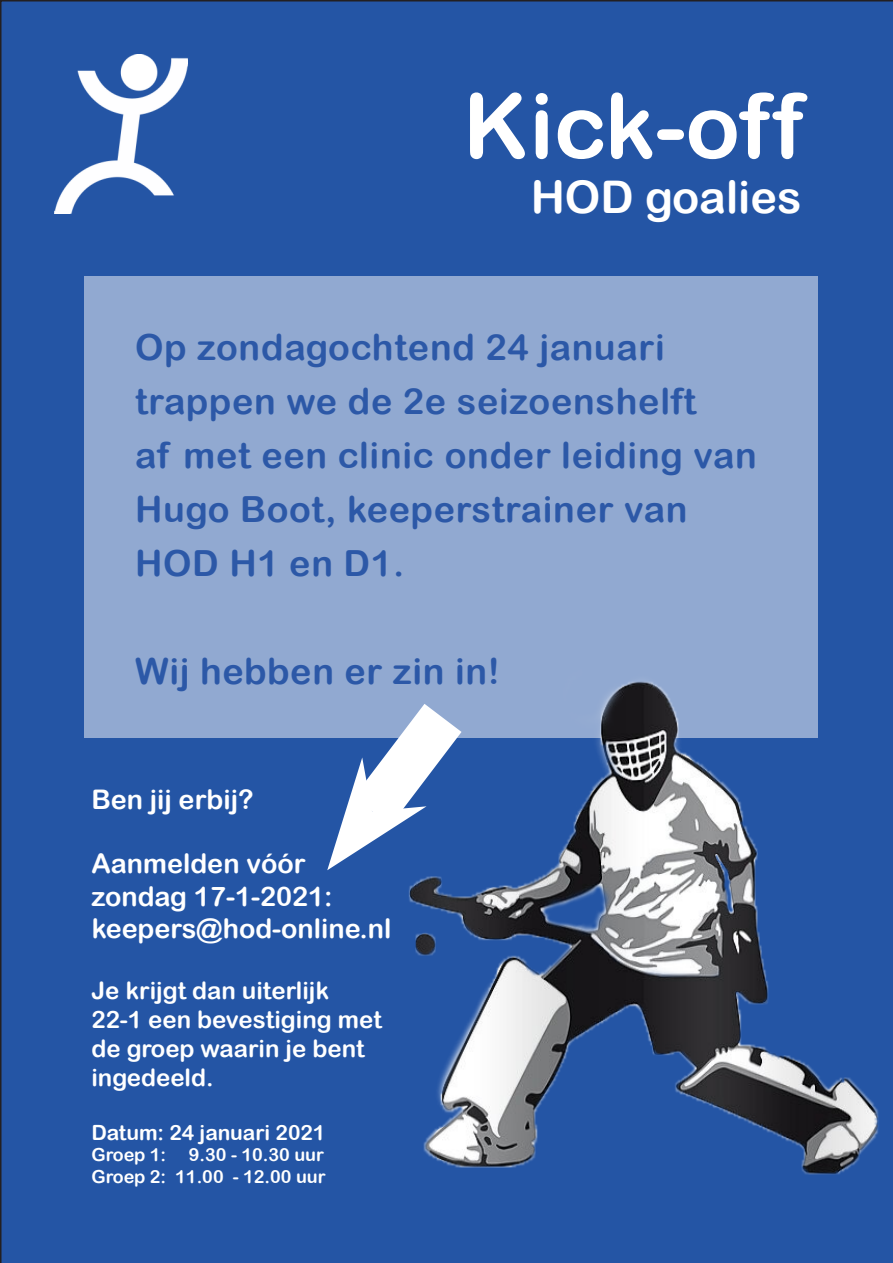
<style>
.page{position:relative;width:893px;height:1263px;background:#2455a5}
.page>*{position:absolute;margin:0;border:0;box-sizing:border-box;transform-origin:0 0}
.t1{font:90px "Arial Rounded MT Bold";color:#fff}
.t2{font:45px "Arial Rounded MT Bold";color:#fff}
.t3{font:36px/54px "Arial Rounded MT Bold";letter-spacing:.02em;color:#365dab}
.t4{font:27px/32.4px "Arial Rounded MT Bold";color:#fff}
.t5{font:24px/28.8px "Arial Rounded MT Bold";color:#fff}
.t6{font:21px "Arial Rounded MT Bold";color:#fff}
.t7{font:18px "Arial Rounded MT Bold";color:#fff}
</style>
<div class="page">
<div style="left:84px;top:276px;width:733px;height:462px;background:#91a9d1"></div>
<img style="left:334px;top:602px;width:559px;height:661px">
<svg style="left:307px;top:653px;width:201px;height:223px"></svg>
<p class="t1" style="left:463px;top:73px;width:342px">Kick-off</p>
<p class="t2" style="left:531px;top:171px;width:272px">HOD goalies</p>
<p class="t3" style="left:135px;top:320px;width:623px">Op zondagochtend 24 januari trappen we de 2e seizoenshelft<br>af met een clinic onder leiding van<br>Hugo Boot, keeperstrainer van<br>HOD H1 en D1.</p>
<p class="t3" style="left:135px;top:644px;width:366px">Wij hebben er zin in!</p>
<p class="t4" style="left:91px;top:782px;width:164px">Ben jij erbij?</p>
<p class="t4" style="left:91px;top:847px;width:243px">Aanmelden vóór zondag 17-1-2021:</p>
<p class="t4" style="left:91px;top:912px;width:302px">keepers@hod-online.nl</p>
<p class="t5" style="left:91px;top:976px;width:292px">Je krijgt dan uiterlijk<br>22-1 een bevestiging met de groep waarin je bent</p>
<p class="t5" style="left:91px;top:1062px;width:124px">ingedeeld.</p>
<p class="t6" style="left:91px;top:1120px;width:236px">Datum: 24 januari 2021</p>
<p class="t7" style="left:91px;top:1144px;width:234px">Groep 1: 9.30 - 10.30 uur</p>
<p class="t7" style="left:91px;top:1166px;width:236px">Groep 2: 11.00 - 12.00 uur</p>
</div>
